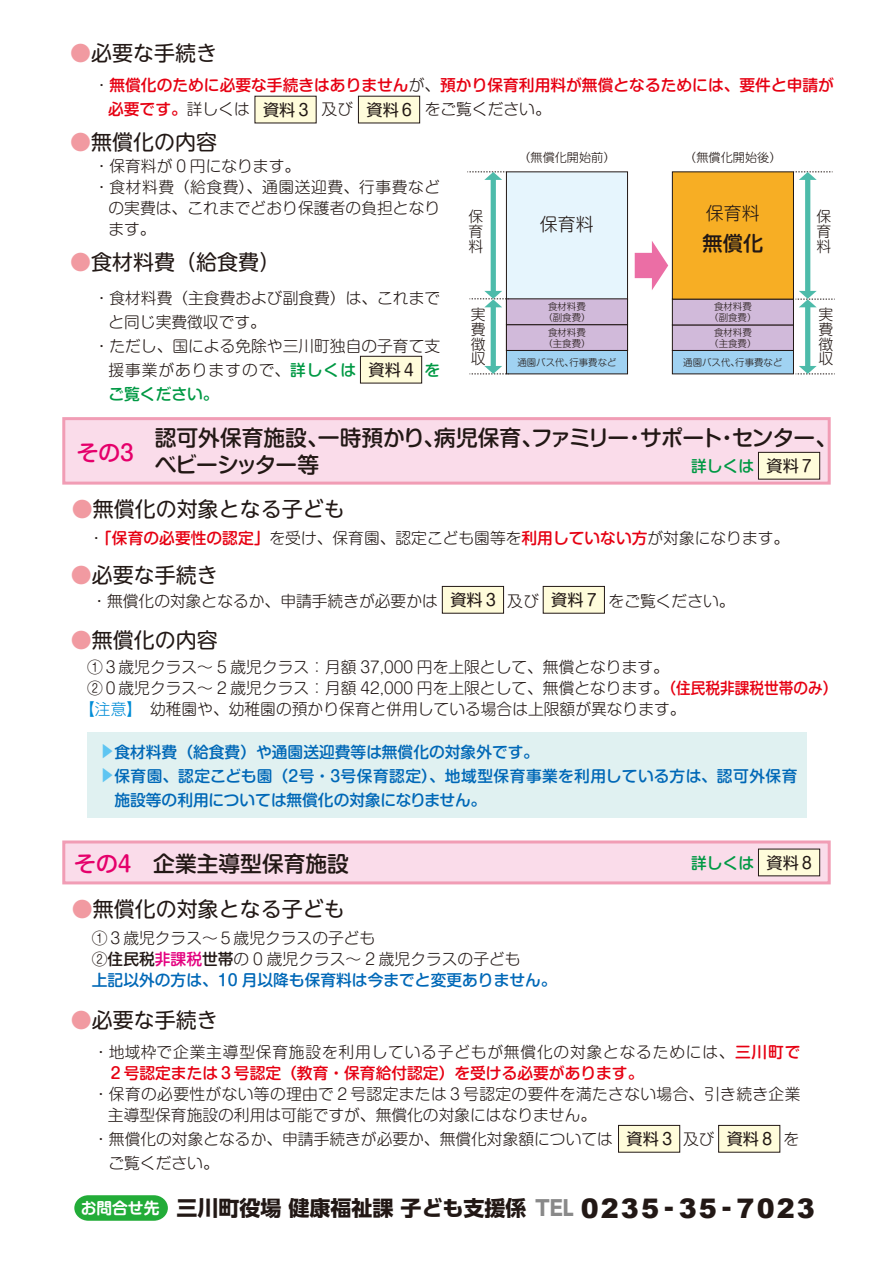
<style>
.page{position:relative;width:893px;height:1263px;background:#fff}
.page>*{position:absolute;margin:0;border:0;box-sizing:border-box;transform-origin:0 0}
.t1{font:500 21.75px/27px "Shin M Go Pro";letter-spacing:-.035em;color:#221815}
.t2{font:500 21.75px "Shin M Go Pro";color:#221815}
.t3{font:500 21.75px "Shin M Go Pro";color:#e5006b}
.t4{font:21px "UD Shin M Go Pro";color:#221815}
.t5{font:700 21px "UD Shin Go Pro";color:#221815}
.t6{font:500 20.25px "Shin M Go Pro";color:#221815}
.t7{font:300 18px "Shin M Go Pro";color:#221815}
.t8{font:16.2px "Shin M Go Pro";color:#221815}
.t9{font:300 15.75px/21px "Shin M Go Pro";color:#221815}
.t10{font:500 15.75px/24px "Shin M Go Pro";color:#0068b7}
.t11{font:300 15.75px/21px "Shin M Go Pro";letter-spacing:.05em;color:#221815}
.t12{font:500 15.75px/24px "Shin M Go Pro";color:#e60012}
.t13{font:300 15.75px/21px "Shin M Go Pro";letter-spacing:.02em;color:#221815}
.t14{font:300 15.75px "Shin M Go Pro";letter-spacing:.04em;color:#221815}
.t15{font:500 15.75px "Shin M Go Pro";color:#094}
.t16{font:300 15.75px "Shin M Go Pro";letter-spacing:.06em;color:#221815}
.t17{font:500 15.75px "Shin M Go Pro";color:#5ec5f2}
.t18{font:300 14.85px/14.9px "Shin M Go Pro";color:#221815;text-align:justify}
.t19{font:300 12.15px "Shin M Go Pro";color:#221815}
.t20{font:300 9.45px/10.8px "Shin M Go Pro";color:#221815;text-align:center}
.s1{color:#f19aa1}
.s2{font-weight:300;color:#221815}
.s3{font-weight:500;color:#094}
.s4{font-weight:400;font-size:16.2px;color:#221815}
.s5{font-weight:500;color:#e60012}
.s6{color:#008cd6}
.s7{color:#e5006b}
.s8{font-weight:500}
.s9{font-weight:500;color:#e4007f}
.s10{font-weight:500;color:#0068b7}
.s11{font-family:"Shin M Go Pro De";font-size:15.75px;color:#fff}
.s12{color:#898989}
.s13{font-family:"Arial";font-weight:900;font-size:27px}
</style>
<div class="page">
<div style="left:87px;top:732px;width:719px;height:86px;background:#e0f1f1"></div>
<div style="left:62px;top:417px;width:769px;height:68px;background:#fadcea;border:3px solid #f19db5"></div>
<div style="left:62px;top:840px;width:769px;height:44px;background:#fadcea;border:3px solid #f19db5"></div>
<div style="left:672px;top:325px;width:122px;height:26px;background:#d1bada"></div>
<div style="left:506px;top:172px;width:122px;height:179px;background:#e6f5fd;border:1px solid #221815"></div>
<div style="left:506px;top:324px;width:122px;height:27px;background:#d1bada"></div>
<div style="left:672px;top:299px;width:122px;height:26px;background:#d1bada;border:1px solid #221815"></div>
<div style="left:506px;top:299px;width:122px;height:26px;background:#d1bada;border:1px solid #221815"></div>
<div style="left:506px;top:350px;width:122px;height:24px;background:#a0d2f2;border:1px solid #221815"></div>
<div style="left:672px;top:172px;width:122px;height:127px;background:#f7ae24"></div>
<div style="left:672px;top:350px;width:122px;height:24px;background:#a0d2f2;border:1px solid #221815"></div>
<svg style="left:467px;top:172px;width:42px;height:203px"></svg>
<svg style="left:793px;top:172px;width:42px;height:203px"></svg>
<svg style="left:635px;top:241px;width:33px;height:49px"></svg>
<div style="left:758px;top:452px;width:62px;height:27px;background:#fffcdb;border:1px solid #221815"></div>
<div style="left:758px;top:849px;width:62px;height:27px;background:#fffcdb;border:1px solid #221815"></div>
<div style="left:442px;top:586px;width:62px;height:27px;background:#fffcdb;border:1px solid #221815"></div>
<div style="left:543px;top:586px;width:62px;height:27px;background:#fffcdb;border:1px solid #221815"></div>
<div style="left:618px;top:1125px;width:62px;height:27px;background:#fffcdb;border:1px solid #221815"></div>
<div style="left:718px;top:1125px;width:62px;height:27px;background:#fffcdb;border:1px solid #221815"></div>
<div style="left:360px;top:356px;width:62px;height:27px;background:#fffcdb;border:1px solid #221815"></div>
<div style="left:255px;top:96px;width:61px;height:27px;background:#fffcdb"></div>
<div style="left:358px;top:96px;width:62px;height:27px;background:#fffcdb;border:1px solid #221815"></div>
<svg style="left:74px;top:1195px;width:94px;height:26px"></svg>
<h2 class="t4" style="left:70px;top:36px;width:148px"><span class="s1">●</span>必要な手続き</h2>
<p class="t12" style="left:92px;top:72px;width:743px"><span class="s2">・</span>無償化のために必要な手続きはありません<span class="s2">が、</span>預かり保育利用料が無償となるためには、要件と申請が　必要です。<span class="s2">詳しくは　　　　及び　　　　をご覧ください。</span></p>
<h2 class="t4" style="left:70px;top:125px;width:148px"><span class="s1">●</span>無償化の内容</h2>
<p class="t8" style="left:263px;top:97px;width:50px">資料３</p>
<p class="t8" style="left:367px;top:97px;width:50px">資料６</p>
<p class="t19" style="left:518px;top:148px;width:99px">（無償化開始前）</p>
<p class="t19" style="left:684px;top:148px;width:99px">（無償化開始後）</p>
<p class="t9" style="left:94px;top:154px;width:208px">・保育料が 0 円になります。</p>
<p class="t14" style="left:94px;top:174px;width:348px">・食材料費（給食費）、通園送迎費、行事費など</p>
<p class="t9" style="left:108px;top:196px;width:333px">の実費は、これまでどおり保護者の負担となり</p>
<p class="t9" style="left:108px;top:217px;width:49px">ます。</p>
<p class="t7" style="left:706px;top:198px;width:55px">保育料</p>
<p class="t18" style="left:469px;top:207px;width:16px">保育料</p>
<p class="t18" style="left:817px;top:207px;width:16px">保育料</p>
<p class="t7" style="left:540px;top:210px;width:55px">保育料</p>
<p class="t6" style="left:702px;top:227px;width:62px">無償化</p>
<h2 class="t4" style="left:70px;top:245px;width:211px"><span class="s1">●</span>食材料費（給食費）</h2>
<p class="t9" style="left:94px;top:285px;width:348px">・食材料費（主食費および副食費）は、これまで</p>
<p class="t9" style="left:108px;top:309px;width:159px">と同じ実費徴収です。</p>
<p class="t9" style="left:94px;top:333px;width:348px">・ただし、国による免除や三川町独自の子育て支</p>
<p class="t16" style="left:108px;top:357px;width:333px">援事業がありますので、<span class="s3">詳しくは 　　　　を</span></p>
<p class="t15" style="left:108px;top:381px;width:112px">ご覧ください。</p>
<p class="t8" style="left:369px;top:357px;width:50px">資料４</p>
<p class="t18" style="left:471px;top:305px;width:16px">実費徴収</p>
<p class="t20" style="left:543px;top:300px;width:49px">食材料費（副食費）</p>
<p class="t20" style="left:543px;top:326px;width:49px">食材料費（主食費）</p>
<p class="t20" style="left:709px;top:300px;width:49px">食材料費（副食費）</p>
<p class="t20" style="left:709px;top:326px;width:49px">食材料費（主食費）</p>
<p class="t20" style="left:517px;top:356px;width:101px">通園バス代、行事費など</p>
<p class="t20" style="left:683px;top:356px;width:101px">通園バス代、行事費など</p>
<p class="t18" style="left:819px;top:305px;width:16px">実費徴収</p>
<h1 class="t3" style="left:77px;top:435px;width:59px">その3</h1>
<h1 class="t1" style="left:155px;top:421px;width:684px">認可外保育施設、一時預かり、病児保育、ファミリー・サポート・センター、ベビーシッター等</h1>
<p class="t15" style="left:691px;top:453px;width:125px">詳しくは <span class="s4">資料７</span></p>
<h2 class="t4" style="left:72px;top:492px;width:275px"><span class="s1">●</span>無償化の対象となる子ども</h2>
<p class="t9" style="left:88px;top:526px;width:702px">・<span class="s5">「保育の必要性の認定」</span>を受け、保育園、認定こども園等を<span class="s5">利用していない方</span>が対象になります。</p>
<h2 class="t4" style="left:71px;top:557px;width:148px"><span class="s1">●</span>必要な手続き</h2>
<p class="t8" style="left:450px;top:587px;width:50px">資料３</p>
<p class="t8" style="left:551px;top:587px;width:50px">資料７</p>
<p class="t9" style="left:91px;top:588px;width:645px">・無償化の対象となるか、申請手続きが必要かは　　　　及び　　　　をご覧ください。</p>
<h2 class="t4" style="left:71px;top:623px;width:148px"><span class="s1">●</span>無償化の内容</h2>
<p class="t9" style="left:87px;top:655px;width:583px">①３歳児クラス～ 5 歳児クラス：月額 37,000 円を上限として、無償となります。</p>
<p class="t9" style="left:87px;top:676px;width:752px">②０歳児クラス～ 2 歳児クラス：月額 42,000 円を上限として、無償となります。<span class="s5">（住民税非課税世帯のみ）</span></p>
<p class="t9" style="left:79px;top:697px;width:608px"><span class="s6">【注意】</span>幼稚園や、幼稚園の預かり保育と併用している場合は上限額が異なります。</p>
<p class="t17" style="left:94px;top:759px;width:17px;rotate:-90deg">▼</p>
<p class="t10" style="left:114px;top:738px;width:426px">食材料費（給食費）や通園送迎費等は無償化の対象外です。</p>
<p class="t17" style="left:94px;top:783px;width:17px;rotate:-90deg">▼</p>
<p class="t10" style="left:114px;top:762px;width:685px">保育園、認定こども園（２号・３号保育認定）、地域型保育事業を利用している方は、認可外保育施設等の利用については無償化の対象になりません。</p>
<h1 class="t2" style="left:74px;top:846px;width:276px"><span class="s7">その4</span>　企業主導型保育施設</h1>
<h2 class="t4" style="left:72px;top:892px;width:275px"><span class="s1">●</span>無償化の対象となる子ども</h2>
<p class="t9" style="left:92px;top:926px;width:466px">①３歳児クラス～５歳児クラスの子ども<br>②<span class="s8">住民税</span><span class="s9">非課税</span><span class="s8">世帯</span>の 0 歳児クラス～ 2 歳児クラスの子ども<br><span class="s10">上記以外の方は、10 月以降も保育料は今までと変更ありません。</span></p>
<h2 class="t4" style="left:71px;top:1003px;width:148px"><span class="s1">●</span>必要な手続き</h2>
<p class="t15" style="left:691px;top:850px;width:125px">詳しくは <span class="s4">資料８</span></p>
<p class="t11" style="left:108px;top:1039px;width:694px;text-indent:-15px">・地域枠で企業主導型保育施設を利用している子どもが無償化の対象となるためには、<span class="s5">三川町で<br>２号認定または３号認定（教育・保育給付認定）を受ける必要があります。</span></p>
<p class="t13" style="left:108px;top:1081px;width:694px;text-indent:-15px">・保育の必要性がない等の理由で２号認定または３号認定の要件を満たさない場合、引き続き企業主導型保育施設の利用は可能ですが、無償化の対象にはなりません。</p>
<p class="t9" style="left:93px;top:1126px;width:623px">・無償化の対象となるか、申請手続きが必要か、無償化対象額については　　　 及び</p>
<p class="t9" style="left:783px;top:1126px;width:17px">を</p>
<p class="t9" style="left:109px;top:1150px;width:112px">ご覧ください。</p>
<p class="t8" style="left:627px;top:1126px;width:50px">資料３</p>
<p class="t8" style="left:727px;top:1126px;width:50px">資料８</p>
<h2 class="t5" style="left:81px;top:1191px;width:735px"><span class="s11">お問合せ先</span> 三川町役場 健康福祉課 子ども支援係 <span class="s12">TEL</span> <span class="s13">0235 - 35 - 7023</span></h2>
</div>
